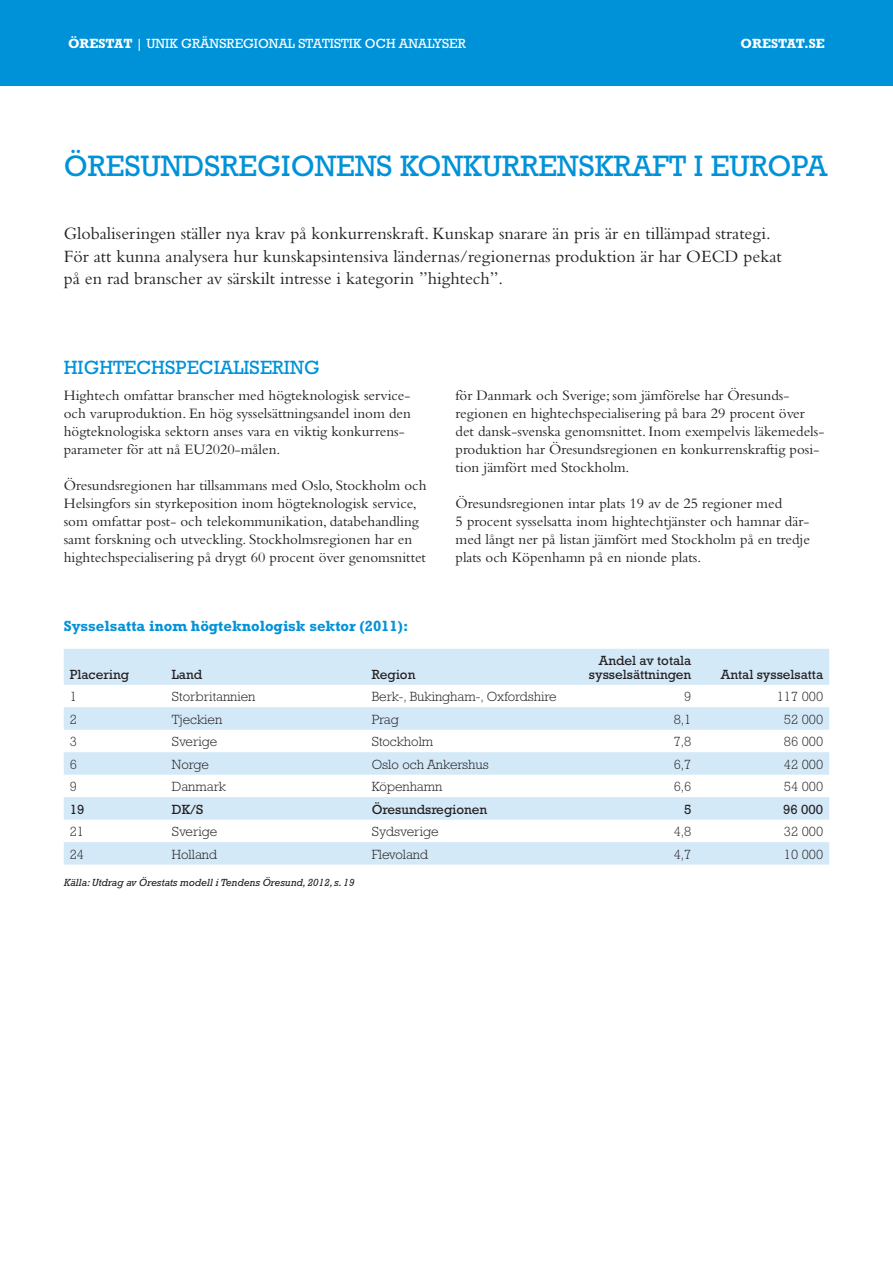
<style>
.page{position:relative;width:893px;height:1263px;background:#fff}
.page>*{position:absolute;margin:0;border:0;box-sizing:border-box;transform-origin:0 0}
.Huvudrubrik{font:30px "Rockwell";color:#0092d8}
.Mellan_Rubrik{font:19.5px "Rockwell";color:#0092d8}
.Ingress{font:18px/22.5px "Bembo";color:#231f20}
.Bröd{font:15px/18px "Bembo";color:#231f20}
.Tabellrubrik{font:700 15px "Rockwell";color:#0092d8}
.Tabelltext{font:300 13.5px "Rockwell";color:#231f20}
.Tabelltext-2{font:13.5px/13.5px "Rockwell";color:#231f20;text-align:right}
.Huvudrubrik-2{font:13.5px "Rockwell";color:#fff}
.Huvudrubrik-3{font:700 13.5px "Rockwell";color:#fff}
.Bröd-2{font:italic 10.5px "Rockwell";color:#231f20}
.s1{font-weight:700}
</style>
<div class="page">
<div style="left:0;top:0;width:893px;height:85px;background:#0092d8"></div>
<svg style="left:64px;top:649px;width:765px;height:216px;fill:#d4e9f7"></svg>
<p class="Huvudrubrik-2" style="left:68px;top:35px;width:399px"><span class="s1">ÖRESTAT</span> | UNIK GRÄNSREGIONAL STATISTIK OCH ANALYSER</p>
<p class="Huvudrubrik-3" style="left:741px;top:35px;width:86px">ORESTAT.SE</p>
<p class="Huvudrubrik" style="left:64px;top:149px;width:765px">ÖRESUNDSREGIONENS KONKURRENSKRAFT I EUROPA</p>
<p class="Ingress" style="left:64px;top:222px;width:719px">Globaliseringen ställer nya krav på konkurrenskraft. Kunskap snarare än pris är en tillämpad strategi.<br>För att kunna analysera hur kunskapsintensiva ländernas/regionernas produktion är har OECD pekat på en rad branscher av särskilt intresse i kategorin ”hightech”.</p>
<p class="Mellan_Rubrik" style="left:64px;top:357px;width:257px">HIGHTECHSPECIALISERING</p>
<p class="Bröd" style="left:64px;top:386px;width:349px">Hightech omfattar branscher med högteknologisk service&shy;och varuproduktion. En hög sysselsättningsandel inom den högteknologiska sektorn anses vara en viktig konkurrens&shy;parameter för att nå EU2020-målen.</p>
<p class="Bröd" style="left:64px;top:476px;width:364px">Öresundsregionen har tillsammans med Oslo, Stockholm och Helsingfors sin styrkeposition inom högteknologisk service, som omfattar post- och telekommunikation, databehandling samt forskning och utveckling. Stockholmsregionen har en hightechspecialisering på drygt 60 procent över genomsnittet</p>
<p class="Tabellrubrik" style="left:64px;top:617px;width:346px">Sysselsatta inom högteknologisk sektor (2011):</p>
<p class="Tabelltext-2" style="left:70px;top:667px;width:61px">Placering</p>
<p class="Tabelltext-2" style="left:172px;top:667px;width:32px">Land</p>
<p class="Tabelltext-2" style="left:372px;top:667px;width:45px">Region</p>
<p class="Bröd" style="left:455px;top:386px;width:369px">för Danmark och Sverige; som jämförelse har Öresunds&shy;regionen en hightechspecialisering på bara 29 procent över det dansk-svenska genomsnittet. Inom exempelvis läkemedels&shy;produktion har Öresundsregionen en konkurrenskraftig posi&shy;tion jämfört med Stockholm.</p>
<p class="Bröd" style="left:455px;top:494px;width:356px">Öresundsregionen intar plats 19 av de 25 regioner med<br>5 procent sysselsatta inom hightechtjänster och hamnar där&shy;med långt ner på listan jämfört med Stockholm på en tredje plats och Köpenhamn på en nionde plats.</p>
<p class="Tabelltext-2" style="left:589px;top:654px;width:104px">Andel av totala sysselsättningen</p>
<p class="Tabelltext-2" style="left:721px;top:667px;width:104px">Antal sysselsatta</p>
<p class="Tabelltext" style="left:70px;top:689px;width:9px">1</p>
<p class="Tabelltext" style="left:172px;top:689px;width:85px">Storbritannien</p>
<p class="Tabelltext" style="left:372px;top:689px;width:186px">Berk-, Bukingham-, Oxfordshire</p>
<p class="Tabelltext" style="left:684px;top:689px;width:9px">9</p>
<p class="Tabelltext" style="left:777px;top:689px;width:48px">117 000</p>
<p class="Tabelltext" style="left:70px;top:711px;width:9px">2</p>
<p class="Tabelltext" style="left:172px;top:711px;width:52px">Tjeckien</p>
<p class="Tabelltext" style="left:372px;top:711px;width:29px">Prag</p>
<p class="Tabelltext" style="left:674px;top:711px;width:19px">8,1</p>
<p class="Tabelltext" style="left:784px;top:711px;width:41px">52 000</p>
<p class="Tabelltext" style="left:70px;top:734px;width:9px">3</p>
<p class="Tabelltext" style="left:172px;top:734px;width:47px">Sverige</p>
<p class="Tabelltext" style="left:372px;top:734px;width:63px">Stockholm</p>
<p class="Tabelltext" style="left:674px;top:734px;width:19px">7,8</p>
<p class="Tabelltext" style="left:784px;top:734px;width:41px">86 000</p>
<p class="Tabelltext" style="left:70px;top:756px;width:9px">6</p>
<p class="Tabelltext" style="left:172px;top:756px;width:39px">Norge</p>
<p class="Tabelltext" style="left:372px;top:756px;width:119px">Oslo och Ankershus</p>
<p class="Tabelltext" style="left:674px;top:756px;width:19px">6,7</p>
<p class="Tabelltext" style="left:784px;top:756px;width:41px">42 000</p>
<p class="Tabelltext" style="left:70px;top:779px;width:9px">9</p>
<p class="Tabelltext" style="left:172px;top:779px;width:56px">Danmark</p>
<p class="Tabelltext" style="left:372px;top:779px;width:72px">Köpenhamn</p>
<p class="Tabelltext" style="left:674px;top:779px;width:19px">6,6</p>
<p class="Tabelltext" style="left:784px;top:779px;width:41px">54 000</p>
<p class="Tabelltext-2" style="left:70px;top:802px;width:16px">19</p>
<p class="Tabelltext-2" style="left:172px;top:802px;width:33px">DK/S</p>
<p class="Tabelltext-2" style="left:372px;top:802px;width:117px">Öresundsregionen</p>
<p class="Tabelltext-2" style="left:684px;top:802px;width:9px">5</p>
<p class="Tabelltext-2" style="left:783px;top:802px;width:41px">96 000</p>
<p class="Tabelltext" style="left:70px;top:824px;width:16px">21</p>
<p class="Tabelltext" style="left:172px;top:824px;width:47px">Sverige</p>
<p class="Tabelltext" style="left:372px;top:824px;width:68px">Sydsverige</p>
<p class="Tabelltext" style="left:674px;top:824px;width:19px">4,8</p>
<p class="Tabelltext" style="left:784px;top:824px;width:41px">32 000</p>
<p class="Tabelltext" style="left:70px;top:846px;width:16px">24</p>
<p class="Tabelltext" style="left:172px;top:846px;width:47px">Holland</p>
<p class="Tabelltext" style="left:372px;top:846px;width:58px">Flevoland</p>
<p class="Tabelltext" style="left:674px;top:846px;width:19px">4,7</p>
<p class="Tabelltext" style="left:784px;top:846px;width:41px">10 000</p>
<p class="Bröd-2" style="left:64px;top:877px;width:292px">Källa: Utdrag av Örestats modell i Tendens Öresund, 2012, s. 19</p>
</div>
